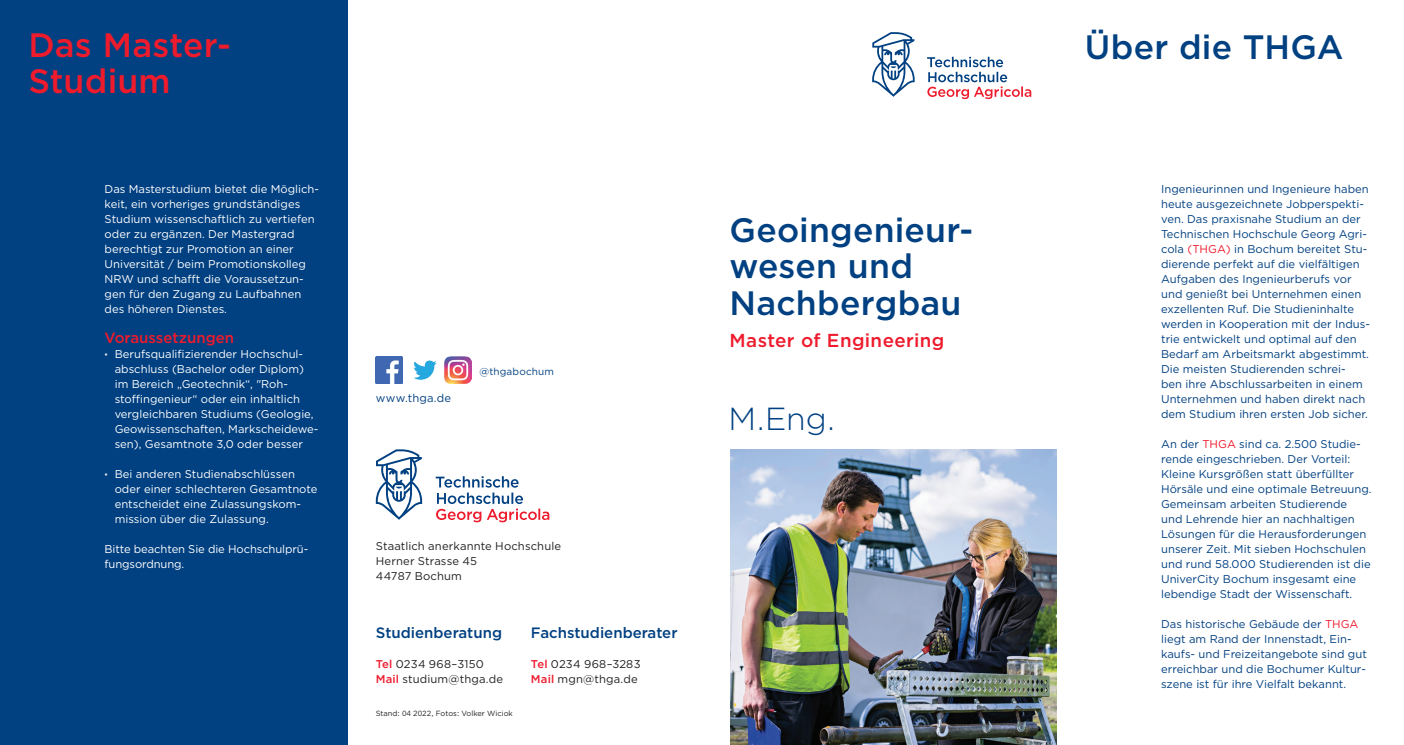
<style>
.page{position:relative;width:1404px;height:745px;background:#fff}
.page>*{position:absolute;margin:0;border:0;box-sizing:border-box;transform-origin:0 0}
.t1{font:500 33.75px/36.2px "Gotham";letter-spacing:.005em;color:#014081}
.t2{font:500 33.75px "Gotham";letter-spacing:.005em;color:#ee1b2d}
.t3{font:300 31.88px "Gotham";color:#014081}
.t4{font:500 18.75px "Gotham";letter-spacing:.02em;color:#ee1b2d}
.t5{font:500 15px "Gotham";color:#014081}
.t6{font:500 15px "Gotham";color:#ee1b2d}
.t7{font:11.25px/15px "Gotham";color:#014081}
.t8{font:11.25px/15px "Gotham";color:#fff}
.t9{font:11.25px/15px "Gotham";letter-spacing:.01em;color:#231f20}
.t10{font:10px "Gotham";letter-spacing:.015em;color:#014081}
.t11{font:7.5px "Gotham";color:#231f20}
.s1{font-weight:700}
.s2{font-weight:500;color:#ee1b2d}
.s3{color:#ee1b2d}
</style>
<div class="page">
<svg style="left:927px;top:57px;width:104px;height:42px"></svg>
<svg style="left:872px;top:32px;width:42px;height:65px"></svg>
<img style="left:730px;top:449px;width:326px;height:295px">
<div style="left:0;top:0;width:347px;height:744px;background:#014081"></div>
<svg style="left:435px;top:476px;width:114px;height:46px"></svg>
<svg style="left:376px;top:449px;width:46px;height:70px"></svg>
<img style="left:445px;top:356px;width:26px;height:27px">
<img style="left:376px;top:356px;width:26px;height:27px">
<img style="left:413px;top:360px;width:24px;height:20px">
<h1 class="t2" style="left:28px;top:23px;width:200px">Das Master-</h1>
<h1 class="t1" style="left:1084px;top:29px;width:260px">Über die THGA</h1>
<h1 class="t2" style="left:28px;top:59px;width:144px">Studium</h1>
<p class="t8" style="left:105px;top:181px;width:216px">Das Masterstudium bietet die Möglich&shy;keit, ein vorheriges grundständiges Studium wissenschaftlich zu vertiefen oder zu ergänzen. Der Mastergrad berechtigt zur Promotion an einer Universität / beim Promotionskolleg NRW und schafft die Voraussetzun&shy;gen für den Zugang zu Laufbahnen des höheren Dienstes.</p>
<h3 class="t6" style="left:105px;top:327px;width:131px">Voraussetzungen</h3>
<p class="t8" style="left:115px;top:346px;width:205px;text-indent:-10px"><span class="s1">·</span> Berufsqualifizierender Hochschul&shy;abschluss (Bachelor oder Diplom) im Bereich „Geotechnik“, "Roh&shy;stoffingenieur“ oder ein inhaltlich vergleichbaren Studiums (Geologie, Geowissenschaften, Markscheidewe&shy;sen), Gesamtnote 3,0 oder besser</p>
<p class="t8" style="left:115px;top:466px;width:204px;text-indent:-10px"><span class="s1">·</span> Bei anderen Studienabschlüssen oder einer schlechteren Gesamtnote entscheidet eine Zulassungskom&shy;mission über die Zulassung.</p>
<p class="t8" style="left:105px;top:541px;width:205px">Bitte beachten Sie die Hochschulprü&shy;fungsordnung.</p>
<p class="t7" style="left:376px;top:390px;width:77px">www.thga.de</p>
<p class="t10" style="left:479px;top:364px;width:76px">@thgabochum</p>
<p class="t9" style="left:376px;top:537px;width:187px">Staatlich anerkannte Hochschule<br>Herner Strasse 45<br>44787 Bochum</p>
<h3 class="t5" style="left:376px;top:622px;width:128px">Studienberatung</h3>
<p class="t9" style="left:376px;top:656px;width:129px"><span class="s2">Tel</span> 0234 968–3150<br><span class="s2">Mail</span> studium@thga.de</p>
<p class="t11" style="left:376px;top:708px;width:138px">Stand: 04 2022, Fotos: Volker Wiciok</p>
<h3 class="t5" style="left:531px;top:622px;width:148px">Fachstudienberater</h3>
<p class="t9" style="left:531px;top:656px;width:111px"><span class="s2">Tel</span> 0234 968–3283<br><span class="s2">Mail</span> mgn@thga.de</p>
<h1 class="t1" style="left:729px;top:211px;width:245px">Geoingenieur&shy;wesen und<br>Nachbergbau</h1>
<h3 class="t4" style="left:729px;top:327px;width:216px">Master of Engineering</h3>
<h2 class="t3" style="left:728px;top:399px;width:108px">M.Eng.</h2>
<p class="t7" style="left:1160px;top:181px;width:210px">Ingenieurinnen und Ingenieure haben heute ausgezeichnete Jobperspekti&shy;ven. Das praxisnahe Studium an der Technischen Hochschule Georg Agri&shy;cola <span class="s3">(THGA)</span> in Bochum bereitet Stu&shy;dierende perfekt auf die vielfältigen Aufgaben des Ingenieurberufs vor und genießt bei Unternehmen einen exzellenten Ruf. Die Studieninhalte werden in Kooperation mit der Indus&shy;trie entwickelt und optimal auf den Bedarf am Arbeitsmarkt abgestimmt.<br>Die meisten Studierenden schrei-<br>ben ihre Abschlussarbeiten in einem Unternehmen und haben direkt nach dem Studium ihren ersten Job sicher.</p>
<p class="t7" style="left:1160px;top:436px;width:212px">An der <span class="s3">THGA</span> sind ca. 2.500 Studie&shy;rende eingeschrieben. Der Vorteil:<br>Kleine Kursgrößen statt überfüllter Hörsäle und eine optimale Betreuung.<br>Gemeinsam arbeiten Studierende<br>und Lehrende hier an nachhaltigen Lösungen für die Herausforderungen unserer Zeit. Mit sieben Hochschulen und rund 58.000 Studierenden ist die UniverCity Bochum insgesamt eine lebendige Stadt der Wissenschaft.</p>
<p class="t7" style="left:1160px;top:616px;width:207px">Das historische Gebäude der <span class="s3">THGA </span>liegt am Rand der Innenstadt, Ein&shy;kaufs- und Freizeitangebote sind gut erreichbar und die Bochumer Kultur&shy;szene ist für ihre Vielfalt bekannt.</p>
</div>
